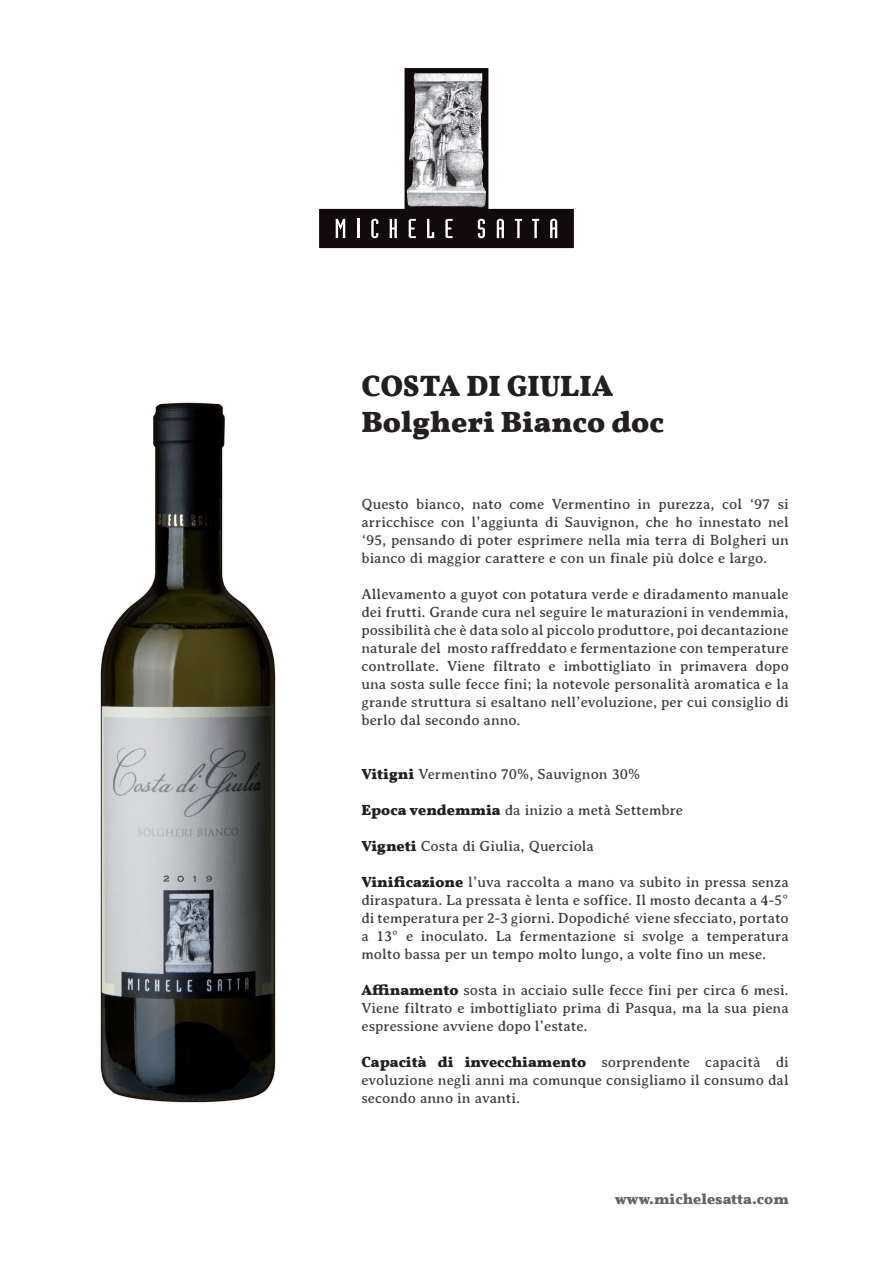
<style>
.page{position:relative;width:893px;height:1263px;background:#fff}
.page>*{position:absolute;margin:0;border:0;box-sizing:border-box;transform-origin:0 0}
.t1{font:700 30px/36px "Vollkorn";color:#231f20}
.t2{font:15px/18px "Averia Serif";color:#40403d;text-align:justify}
.t3{font:700 15px "Vollkorn";color:#231f20}
.t4{font:700 15px "Vollkorn";color:#666665}
.s1{font-family:"Vollkorn";font-weight:700;color:#231f20}
.s2{font-family:"Averia Serif";font-weight:400;color:#40403d}
</style>
<div class="page">
<svg style="left:319px;top:68px;width:255px;height:180px"></svg>
<img style="left:406px;top:73px;width:80px;height:135px">
<svg style="left:336px;top:219px;width:9px;height:19px"></svg>
<svg style="left:357px;top:219px;width:2px;height:19px"></svg>
<svg style="left:371px;top:219px;width:7px;height:19px"></svg>
<svg style="left:390px;top:219px;width:7px;height:19px"></svg>
<svg style="left:409px;top:219px;width:7px;height:19px"></svg>
<svg style="left:427px;top:219px;width:7px;height:19px"></svg>
<svg style="left:445px;top:219px;width:8px;height:19px"></svg>
<svg style="left:478px;top:219px;width:7px;height:19px"></svg>
<svg style="left:497px;top:219px;width:7px;height:19px"></svg>
<svg style="left:515px;top:219px;width:7px;height:19px"></svg>
<svg style="left:532px;top:219px;width:7px;height:19px"></svg>
<svg style="left:550px;top:219px;width:7px;height:19px"></svg>
<img style="left:100px;top:402px;width:176px;height:701px">
<h1 class="t1" style="left:361px;top:368px;width:304px">COSTA DI GIULIA<br>Bolgheri Bianco doc</h1>
<p class="t2" style="left:361px;top:495px;width:429px">Questo bianco, nato come Vermentino in purezza, col ‘97 si arricchisce con l’aggiunta di Sauvignon, che ho innestato nel ‘95, pensando di poter esprimere nella mia terra di Bolgheri un bianco di maggior carattere e con un finale più dolce e largo.</p>
<p class="t2" style="left:361px;top:585px;width:429px">Allevamento a guyot con potatura verde e diradamento manuale dei frutti. Grande cura nel seguire le maturazioni in vendemmia, possibilità che è data solo al piccolo produttore, poi decantazione naturale del mosto raffreddato e fermentazione con temperature controllate. Viene filtrato e imbottigliato in primavera dopo una sosta sulle fecce fini; la notevole personalità aromatica e la grande struttura si esaltano nell’evoluzione, per cui consiglio di berlo dal secondo anno.</p>
<p class="t2" style="left:361px;top:765px;width:280px"><span class="s1">Vitigni</span> Vermentino 70%, Sauvignon 30%</p>
<p class="t2" style="left:361px;top:801px;width:323px"><span class="s1">Epoca vendemmia</span> da inizio a metà Settembre</p>
<p class="t2" style="left:361px;top:837px;width:234px"><span class="s1">Vigneti</span> Costa di Giulia, Querciola</p>
<p class="t2" style="left:361px;top:873px;width:429px"><span class="s1">Vinificazione</span> l’uva raccolta a mano va subito in pressa senza diraspatura. La pressata è lenta e soffice. Il mosto decanta a 4-5° di temperatura per 2-3 giorni. Dopodiché viene sfecciato, portato a 13° e inoculato. La fermentazione si svolge a temperatura molto bassa per un tempo molto lungo, a volte fino un mese.</p>
<p class="t2" style="left:361px;top:981px;width:429px"><span class="s1">Affinamento</span> sosta in acciaio sulle fecce fini per circa 6 mesi.<br>Viene filtrato e imbottigliato prima di Pasqua, ma la sua piena espressione avviene dopo l’estate.</p>
<p class="t3" style="left:361px;top:1053px;width:429px">Capacità di invecchiamento <span class="s2">sorprendente capacità di</span></p>
<p class="t2" style="left:361px;top:1071px;width:429px">evoluzione negli anni ma comunque consigliamo il consumo dal secondo anno in avanti.</p>
<p class="t4" style="left:615px;top:1190px;width:176px">www.michelesatta.com</p>
</div>
